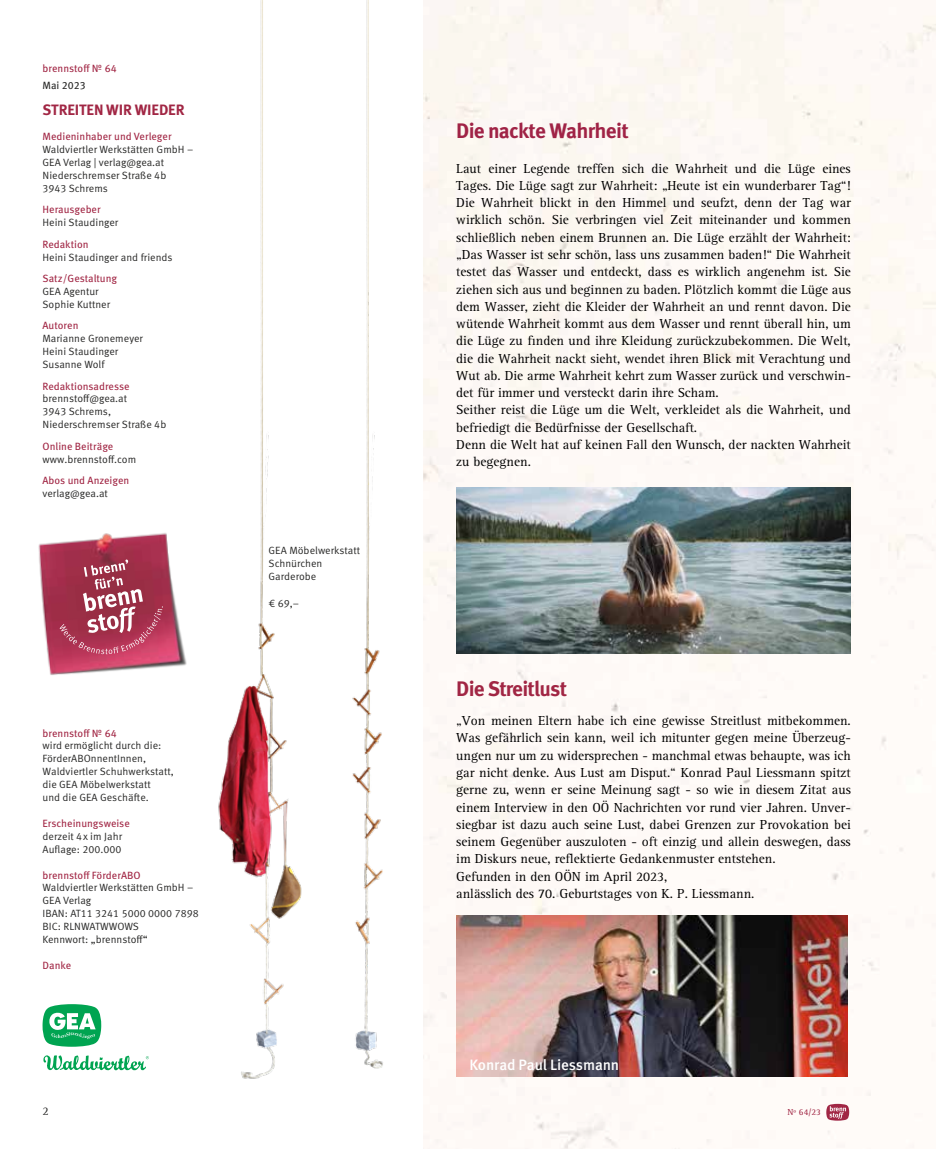
<style>
.page{position:relative;width:936px;height:1149px;background:#fff}
.page>*{position:absolute;margin:0;border:0;box-sizing:border-box;transform-origin:0 0}
.t1{font:700 21px "Meta Pro";letter-spacing:-.035em;color:#a02346}
.t2{font:700 21px "Meta Pro";letter-spacing:-.035em;color:#a12644}
.t3{font:500 15px "Meta Pro";letter-spacing:-.01em;color:#fff}
.t4{font:700 15px "Meta Pro";letter-spacing:-.01em;color:#a12644}
.t5{font:13.5px/17.2px "Rotis Serif Std";color:#000}
.t6{font:12px "Rotis Serif Std";color:#282827}
.t7{font:10.5px/12.9px "Meta Pro";color:#282827}
.t8{font:10.5px "Meta Pro";color:#a12644}
.t9{font:10.5px "Meta Pro";color:#282827}
.t10{font:9px "Rotis Serif Std";color:#a12644}
</style>
<div class="page">
<div style="left:423px;top:0;width:512px;height:1148px;background:#fef9f6"></div>
<img style="left:456px;top:914px;width:391px;height:162px">
<img style="left:456px;top:487px;width:394px;height:166px">
<img style="left:38px;top:533px;width:149px;height:142px">
<svg style="left:60px;top:559px;width:103px;height:95px;background:#af4d64"></svg>
<svg style="left:43px;top:1004px;width:58px;height:42px"></svg>
<svg style="left:43px;top:1055px;width:106px;height:14px"></svg>
<img style="left:218px;top:0;width:165px;height:1079px">
<svg style="left:826px;top:1103px;width:23px;height:17px"></svg>
<p class="t8" style="left:43px;top:61px;width:76px">brennstoff № 64</p>
<p class="t9" style="left:43px;top:79px;width:45px">Mai 2023</p>
<p class="t4" style="left:43px;top:98px;width:143px">STREITEN WIR WIEDER</p>
<p class="t8" style="left:43px;top:130px;width:131px">Medieninhaber und Verleger</p>
<p class="t7" style="left:43px;top:143px;width:152px">Waldviertler Werkstätten GmbH –<br>GEA Verlag | verlag@gea.at<br>Niederschremser Straße 4b<br>3943 Schrems</p>
<p class="t8" style="left:43px;top:203px;width:60px">Herausgeber</p>
<p class="t7" style="left:43px;top:216px;width:77px">Heini Staudinger</p>
<p class="t8" style="left:43px;top:237px;width:48px">Redaktion</p>
<p class="t7" style="left:43px;top:251px;width:131px">Heini Staudinger and friends</p>
<p class="t8" style="left:43px;top:272px;width:76px">Satz/Gestaltung</p>
<p class="t7" style="left:43px;top:285px;width:69px">GEA Agentur<br>Sophie Kuttner</p>
<p class="t8" style="left:43px;top:319px;width:37px">Autoren</p>
<p class="t7" style="left:43px;top:332px;width:102px">Marianne Gronemeyer<br>Heini Staudinger<br>Susanne Wolf</p>
<p class="t8" style="left:43px;top:379px;width:89px">Redaktionsadresse</p>
<p class="t7" style="left:43px;top:392px;width:125px">brennstoff@gea.at<br>3943 Schrems,<br>Niederschremser Straße 4b</p>
<p class="t8" style="left:43px;top:439px;width:72px">Online Beiträge</p>
<p class="t7" style="left:43px;top:452px;width:95px">www.brennstoff.com</p>
<p class="t8" style="left:43px;top:473px;width:88px">Abos und Anzeigen</p>
<p class="t7" style="left:43px;top:487px;width:67px">verlag@gea.at</p>
<p class="t8" style="left:43px;top:726px;width:76px">brennstoff № 64</p>
<p class="t7" style="left:43px;top:739px;width:133px">wird ermöglicht durch die:<br>FörderABOnnentInnen,<br>Waldviertler Schuhwerkstatt, die GEA Möbelwerkstatt<br>und die GEA Geschäfte.</p>
<p class="t8" style="left:43px;top:816px;width:89px">Erscheinungsweise</p>
<p class="t7" style="left:43px;top:829px;width:81px">derzeit 4x im Jahr<br>Auflage: 200.000</p>
<p class="t8" style="left:43px;top:868px;width:100px">brennstoff FörderABO</p>
<p class="t7" style="left:43px;top:881px;width:158px">Waldviertler Werkstätten GmbH –<br>GEA Verlag<br>IBAN: AT11 3241 5000 0000 7898<br>BIC: RLNWATWWOWS<br>Kennwort: „brennstoff“</p>
<p class="t8" style="left:43px;top:958px;width:30px">Danke</p>
<p class="t6" style="left:43px;top:1103px;width:8px">2</p>
<p class="t7" style="left:268px;top:544px;width:93px">GEA Möbelwerkstatt<br>Schnürchen<br>Garderobe</p>
<p class="t7" style="left:268px;top:597px;width:32px">€ 69,–</p>
<h1 class="t1" style="left:456px;top:114px;width:174px">Die nackte Wahrheit</h1>
<p class="t5" style="left:456px;top:160px;width:396px">Laut einer Legende treffen sich die Wahrheit und die Lüge eines Tages. Die Lüge sagt zur Wahrheit: „Heute ist ein wunderbarer Tag“!<br>Die Wahrheit blickt in den Himmel und seufzt, denn der Tag war wirklich schön. Sie verbringen viel Zeit miteinander und kommen schließlich neben einem Brunnen an. Die Lüge erzählt der Wahrheit: „Das Wasser ist sehr schön, lass uns zusammen baden!“ Die Wahrheit testet das Wasser und entdeckt, dass es wirklich angenehm ist. Sie ziehen sich aus und beginnen zu baden. Plötzlich kommt die Lüge aus dem Wasser, zieht die Kleider der Wahrheit an und rennt davon. Die wütende Wahrheit kommt aus dem Wasser und rennt überall hin, um die Lüge zu finden und ihre Kleidung zurückzubekommen. Die Welt, die die Wahrheit nackt sieht, wendet ihren Blick mit Verachtung und Wut ab. Die arme Wahrheit kehrt zum Wasser zurück und verschwin&shy;det für immer und versteckt darin ihre Scham.<br>Seither reist die Lüge um die Welt, verkleidet als die Wahrheit, und befriedigt die Bedürfnisse der Gesellschaft.<br>Denn die Welt hat auf keinen Fall den Wunsch, der nackten Wahrheit zu begegnen.</p>
<h1 class="t2" style="left:456px;top:671px;width:112px">Die Streitlust</h1>
<p class="t5" style="left:456px;top:712px;width:396px">„Von meinen Eltern habe ich eine gewisse Streitlust mitbekommen.<br>Was gefährlich sein kann, weil ich mitunter gegen meine Überzeug&shy;ungen nur um zu widersprechen - manchmal etwas behaupte, was ich gar nicht denke. Aus Lust am Disput.“ Konrad Paul Liessmann spitzt gerne zu, wenn er seine Meinung sagt - so wie in diesem Zitat aus einem Interview in den OÖ Nachrichten vor rund vier Jahren. Unver&shy;siegbar ist dazu auch seine Lust, dabei Grenzen zur Provokation bei seinem Gegenüber auszuloten - oft einzig und allein deswegen, dass im Diskurs neue, reflektierte Gedankenmuster entstehen.<br>Gefunden in den OÖN im April 2023,<br>anlässlich des 70. Geburtstages von K. P. Liessmann.</p>
<p class="t3" style="left:469px;top:1055px;width:151px">Konrad Paul Liessmann</p>
<p class="t10" style="left:787px;top:1106px;width:35px">Nº 64/23</p>
</div>
